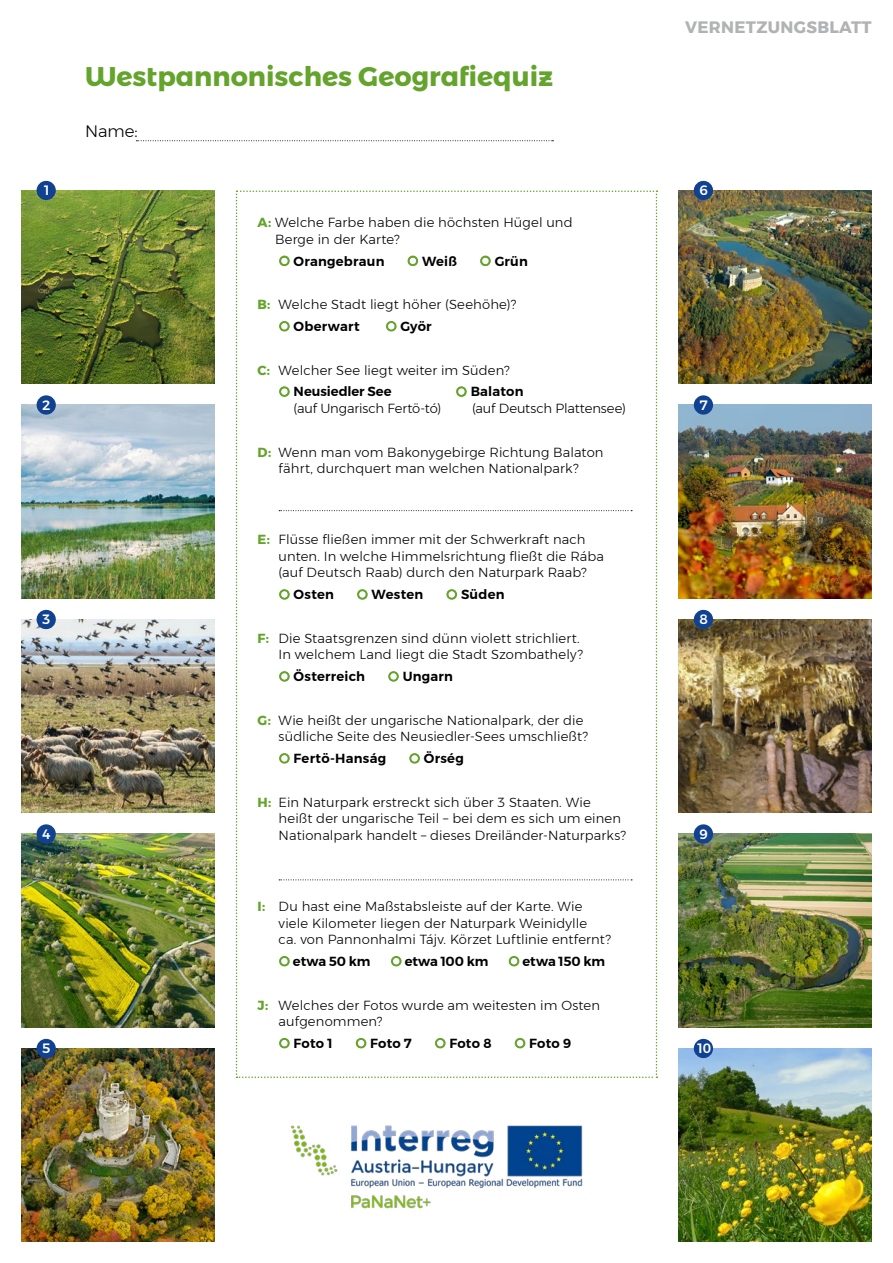
<style>
.page{position:relative;width:893px;height:1263px;background:#fff}
.page>*{position:absolute;margin:0;border:0;box-sizing:border-box;transform-origin:0 0}
.t1{font:700 27px "Montserrat Alternates";color:#64a42c}
.t2{font:700 16.5px "Montserrat";letter-spacing:.02em;color:#b1b2b3}
.t3{font:300 16.5px "Montserrat";color:#000}
.t4{font:500 13.65px "Montserrat Alternates";color:#fff}
.t5{font:300 13.2px/16.5px "Montserrat";letter-spacing:.01em;color:#000}
.t6{font:600 13.2px "Montserrat";letter-spacing:.015em;color:#000}
.t7{font:300 13.2px "Montserrat";letter-spacing:-.01em;color:#000}
.t8{font:600 13.2px "Montserrat";letter-spacing:-.01em;color:#000}
.t9{font:600 13.2px "Montserrat";letter-spacing:-.005em;color:#000}
.s1{font-weight:700;color:#64a42c}
.s2{color:#64a42c}
</style>
<div class="page">
<img style="left:678px;top:1048px;width:194px;height:194px">
<img style="left:678px;top:834px;width:194px;height:193px">
<img style="left:21px;top:1048px;width:193px;height:194px">
<img style="left:21px;top:190px;width:193px;height:194px">
<img style="left:21px;top:405px;width:193px;height:193px">
<img style="left:21px;top:619px;width:193px;height:194px">
<img style="left:21px;top:834px;width:193px;height:193px">
<img style="left:678px;top:190px;width:194px;height:194px">
<img style="left:678px;top:405px;width:194px;height:193px">
<img style="left:678px;top:619px;width:194px;height:194px">
<svg style="left:136px;top:140px;width:417px;height:1px"></svg>
<img style="left:290px;top:1125px;width:293px;height:84px">
<div style="left:37px;top:181px;width:19px;height:19px;background:#104291;border-radius:50%"></div>
<div style="left:37px;top:395px;width:19px;height:20px;background:#104291;border-radius:50%"></div>
<div style="left:694px;top:395px;width:19px;height:20px;background:#104291;border-radius:50%"></div>
<div style="left:694px;top:181px;width:19px;height:19px;background:#104291;border-radius:50%"></div>
<div style="left:37px;top:610px;width:19px;height:19px;background:#104291;border-radius:50%"></div>
<div style="left:694px;top:610px;width:19px;height:19px;background:#104291;border-radius:50%"></div>
<div style="left:37px;top:824px;width:19px;height:20px;background:#104291;border-radius:50%"></div>
<div style="left:694px;top:824px;width:19px;height:20px;background:#104291;border-radius:50%"></div>
<div style="left:37px;top:1039px;width:19px;height:19px;background:#104291;border-radius:50%"></div>
<div style="left:694px;top:1039px;width:19px;height:19px;background:#104291;border-radius:50%"></div>
<svg style="left:236px;top:190px;width:421px;height:888px"></svg>
<p class="t4" style="left:43px;top:182px;width:10px">1</p>
<h1 class="t1" style="left:85px;top:60px;width:470px">Westpannonisches Geografiequiz</h1>
<p class="t3" style="left:85px;top:119px;width:54px">Name:</p>
<p class="t2" style="left:685px;top:14px;width:188px">VERNETZUNGSBLATT</p>
<p class="t4" style="left:699px;top:182px;width:10px">6</p>
<p class="t5" style="left:275px;top:214px;width:299px;text-indent:-18px"><span class="s1">A:</span> Welche Farbe haben die höchsten Hügel und<br>Berge in der Karte?</p>
<p class="t6" style="left:279px;top:250px;width:107px"><span class="s2">○</span> Orangebraun</p>
<p class="t6" style="left:407px;top:250px;width:52px"><span class="s2">○</span> Weiß</p>
<p class="t6" style="left:480px;top:250px;width:50px"><span class="s2">○</span> Grün</p>
<p class="t5" style="left:258px;top:296px;width:260px"><span class="s1">B:</span> Welche Stadt liegt höher (Seehöhe)?</p>
<p class="t6" style="left:279px;top:316px;width:83px"><span class="s2">○</span> Oberwart</p>
<p class="t6" style="left:385px;top:316px;width:48px"><span class="s2">○</span> Györ</p>
<p class="t5" style="left:258px;top:361px;width:253px"><span class="s1">C:</span> Welcher See liegt weiter im Süden?</p>
<p class="t9" style="left:279px;top:381px;width:115px"><span class="s2">○</span> Neusiedler See</p>
<p class="t6" style="left:456px;top:381px;width:69px"><span class="s2">○</span> Balaton</p>
<p class="t7" style="left:294px;top:398px;width:149px">(auf Ungarisch Fertö-tó)</p>
<p class="t7" style="left:472px;top:398px;width:155px">(auf Deutsch Plattensee)</p>
<p class="t5" style="left:258px;top:443px;width:347px;text-align:center"><span class="s1">D:</span> Wenn man vom Bakonygebirge Richtung Balaton fährt, durchquert man welchen Nationalpark?</p>
<p class="t4" style="left:42px;top:396px;width:10px">2</p>
<p class="t4" style="left:699px;top:396px;width:10px">7</p>
<p class="t5" style="left:279px;top:531px;width:327px;text-indent:-21px"><span class="s1">E:</span> Flüsse fließen immer mit der Schwerkraft nach unten. In welche Himmelsrichtung fließt die Rába (auf Deutsch Raab) durch den Naturpark Raab?</p>
<p class="t6" style="left:279px;top:584px;width:57px"><span class="s2">○</span> Osten</p>
<p class="t6" style="left:357px;top:584px;width:68px"><span class="s2">○</span> Westen</p>
<p class="t6" style="left:446px;top:584px;width:60px"><span class="s2">○</span> Süden</p>
<p class="t5" style="left:258px;top:630px;width:327px;text-align:right"><span class="s1">F:</span> Die Staatsgrenzen sind dünn violett strichliert.<br>In welchem Land liegt die Stadt Szombathely?</p>
<p class="t6" style="left:279px;top:666px;width:88px"><span class="s2">○</span> Österreich</p>
<p class="t6" style="left:388px;top:666px;width:67px"><span class="s2">○</span> Ungarn</p>
<p class="t5" style="left:279px;top:712px;width:311px;text-indent:-21px"><span class="s1">G:</span> Wie heißt der ungarische Nationalpark, der die südliche Seite des Neusiedler-Sees umschließt?</p>
<p class="t6" style="left:279px;top:748px;width:109px"><span class="s2">○</span> Fertö-Hanság</p>
<p class="t6" style="left:409px;top:748px;width:57px"><span class="s2">○</span> Örség</p>
<p class="t5" style="left:279px;top:794px;width:349px;text-indent:-21px"><span class="s1">H:</span> Ein Naturpark erstreckt sich über 3 Staaten. Wie heißt der ungarische Teil – bei dem es sich um einen<br>Nationalpark handelt – dieses Dreiländer-Naturparks?</p>
<p class="t4" style="left:42px;top:611px;width:10px">3</p>
<p class="t4" style="left:699px;top:611px;width:10px">8</p>
<p class="t4" style="left:42px;top:825px;width:10px">4</p>
<p class="t4" style="left:699px;top:825px;width:10px">9</p>
<p class="t5" style="left:279px;top:898px;width:334px;text-indent:-21px"><span class="s1">I:</span> Du hast eine Maßstabsleiste auf der Karte. Wie viele Kilometer liegen der Naturpark Weinidylle<br>ca. von Pannonhalmi Tájv. Körzet Luftlinie entfernt?</p>
<p class="t6" style="left:279px;top:951px;width:93px"><span class="s2">○</span> etwa 50 km</p>
<p class="t8" style="left:390px;top:951px;width:99px"><span class="s2">○</span> etwa 100 km</p>
<p class="t8" style="left:508px;top:951px;width:98px"><span class="s2">○</span> etwa 150 km</p>
<p class="t5" style="left:279px;top:996px;width:323px;text-indent:-21px"><span class="s1">J:</span> Welches der Fotos wurde am weitesten im Osten aufgenommen?</p>
<p class="t6" style="left:279px;top:1033px;width:56px"><span class="s2">○</span> Foto 1</p>
<p class="t6" style="left:355px;top:1033px;width:58px"><span class="s2">○</span> Foto 7</p>
<p class="t6" style="left:434px;top:1033px;width:59px"><span class="s2">○</span> Foto 8</p>
<p class="t6" style="left:514px;top:1033px;width:59px"><span class="s2">○</span> Foto 9</p>
<p class="t4" style="left:42px;top:1040px;width:10px">5</p>
<p class="t4" style="left:696px;top:1040px;width:16px">10</p>
</div>
